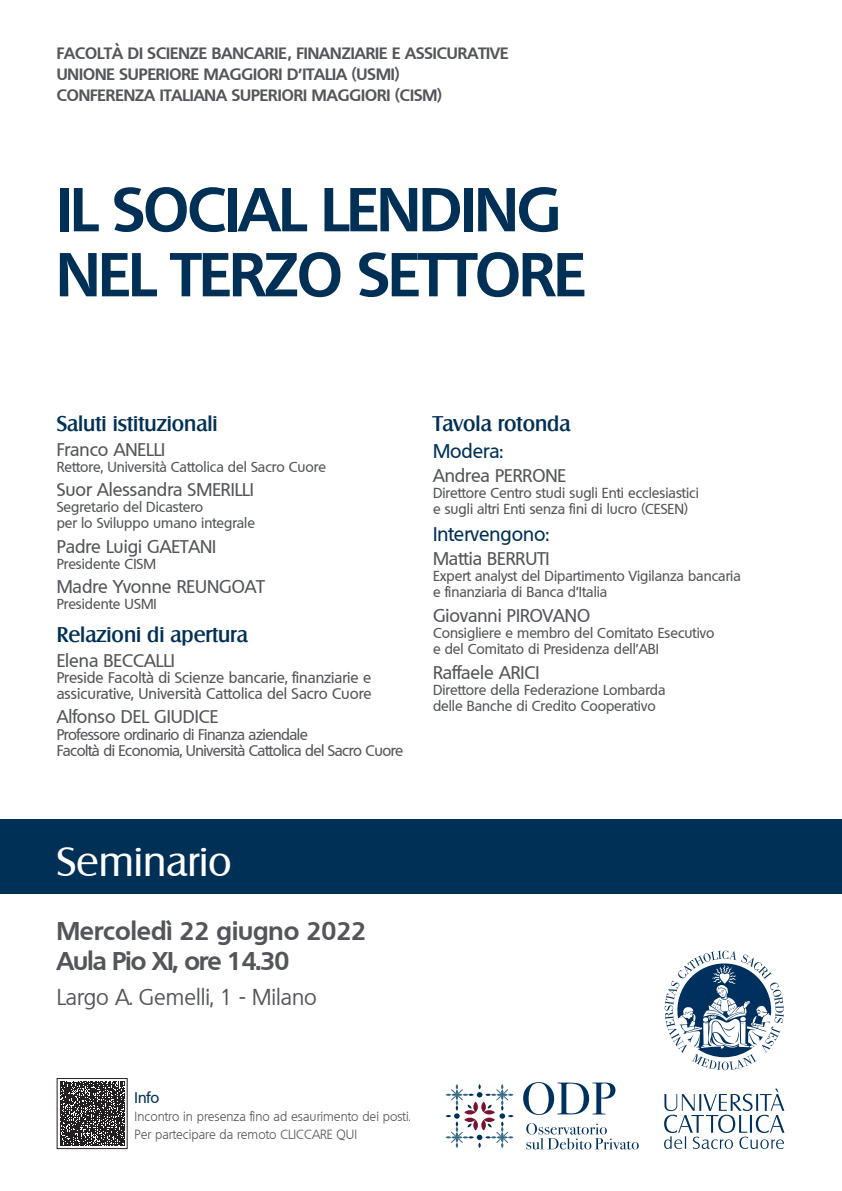
<style>
.page{position:relative;width:842px;height:1191px;background:#fff}
.page>*{position:absolute;margin:0;border:0;box-sizing:border-box;transform-origin:0 0}
.Titolo{font:700 60px/65px "Quebec";letter-spacing:-.015em;color:#003056}
.Evento{font:40px "Salzburg";color:#fff}
.Data{font:700 25px "Quebec";color:#54555a}
.Aula-ora{font:700 25px "Quebec";letter-spacing:-.03em;color:#54555a}
.Luogo{font:22px "Quebec";color:#54555a}
.Titolo_3{font:500 20.7px "Salzburg";color:#003056}
.Titolo_2{font:500 19.3px "Quebec";color:#003056}
.professore{font:500 17.9px "Quebec";color:#54555a}
.Uni{font:700 16px "Quebec";color:#54555a}
.professore-2{font:500 15.1px/16px "Quebec";color:#54555a}
.professore-3{font:500 15.1px "Quebec";letter-spacing:-.03em;color:#54555a}
.info_tit{font:500 15px "Quebec";color:#003056}
.professore-4{font:500 14.1px "Quebec";color:#54555a}
.info{font:300 13px "Quebec";color:#54555a}
</style>
<div class="page">
<div style="left:0;top:819px;width:842px;height:75px;background:#003056"></div>
<svg style="left:664px;top:950px;width:120px;height:120px"></svg>
<svg style="left:664px;top:1088px;width:120px;height:61px"></svg>
<svg style="left:60px;top:1081px;width:65px;height:65px"></svg>
<svg style="left:523px;top:1082px;width:92px;height:33px"></svg>
<svg style="left:526px;top:1123px;width:113px;height:26px"></svg>
<svg style="left:446px;top:1084px;width:68px;height:64px"></svg>
<p class="Uni" style="left:57px;top:43px;width:453px">FACOLTÀ DI SCIENZE BANCARIE, FINANZIARIE E ASSICURATIVE</p>
<p class="Uni" style="left:57px;top:63px;width:344px">UNIONE SUPERIORE MAGGIORI D’ITALIA (USMI)</p>
<p class="Uni" style="left:57px;top:84px;width:387px">CONFERENZA ITALIANA SUPERIORI MAGGIORI (CISM)</p>
<p class="Titolo" style="left:57px;top:175px;width:530px">IL SOCIAL LENDING<br>NEL TERZO SETTORE</p>
<p class="Titolo_3" style="left:57px;top:411px;width:162px">Saluti istituzionali</p>
<p class="professore" style="left:57px;top:437px;width:110px">Franco ANELLI</p>
<p class="professore-4" style="left:57px;top:457px;width:271px">Rettore, Università Cattolica del Sacro Cuore</p>
<p class="professore" style="left:57px;top:478px;width:199px">Suor Alessandra SMERILLI</p>
<p class="professore-4" style="left:57px;top:498px;width:148px">Segretario del Dicastero</p>
<p class="professore-4" style="left:57px;top:514px;width:200px">per lo Sviluppo umano integrale</p>
<p class="professore" style="left:57px;top:534px;width:161px">Padre Luigi GAETANI</p>
<p class="professore-4" style="left:57px;top:554px;width:101px">Presidente CISM</p>
<p class="professore" style="left:57px;top:575px;width:210px">Madre Yvonne REUNGOAT</p>
<p class="professore-4" style="left:57px;top:595px;width:102px">Presidente USMI</p>
<p class="Titolo_3" style="left:57px;top:622px;width:193px">Relazioni di apertura</p>
<p class="professore" style="left:57px;top:649px;width:120px">Elena BECCALLI</p>
<p class="professore-2" style="left:57px;top:669px;width:316px">Preside Facoltà di Scienze bancarie, finanziarie e assicurative, Università Cattolica del Sacro Cuore</p>
<p class="professore" style="left:57px;top:705px;width:163px">Alfonso DEL GIUDICE</p>
<p class="professore-3" style="left:57px;top:724px;width:253px">Professore ordinario di Finanza aziendale</p>
<p class="professore-3" style="left:57px;top:740px;width:348px">Facoltà di Economia, Università Cattolica del Sacro Cuore</p>
<p class="Titolo_3" style="left:433px;top:411px;width:139px">Tavola rotonda</p>
<p class="Titolo_2" style="left:433px;top:438px;width:72px">Modera:</p>
<p class="professore" style="left:433px;top:464px;width:135px">Andrea PERRONE</p>
<p class="professore-4" style="left:433px;top:484px;width:267px">Direttore Centro studi sugli Enti ecclesiastici</p>
<p class="professore-4" style="left:433px;top:500px;width:256px">e sugli altri Enti senza fini di lucro (CESEN)</p>
<p class="Titolo_2" style="left:433px;top:521px;width:118px">Intervengono:</p>
<p class="professore" style="left:433px;top:547px;width:118px">Mattia BERRUTI</p>
<p class="professore-4" style="left:433px;top:567px;width:309px">Expert analyst del Dipartimento Vigilanza bancaria</p>
<p class="professore-4" style="left:433px;top:583px;width:176px">e finanziaria di Banca d’Italia</p>
<p class="professore" style="left:433px;top:604px;width:159px">Giovanni PIROVANO</p>
<p class="professore-4" style="left:433px;top:624px;width:283px">Consigliere e membro del Comitato Esecutivo</p>
<p class="professore-4" style="left:433px;top:640px;width:227px">e del Comitato di Presidenza dell’ABI</p>
<p class="professore" style="left:433px;top:660px;width:108px">Raffaele ARICI</p>
<p class="professore-4" style="left:433px;top:680px;width:234px">Direttore della Federazione Lombarda</p>
<p class="professore-4" style="left:433px;top:696px;width:224px">delle Banche di Credito Cooperativo</p>
<p class="Evento" style="left:57px;top:837px;width:177px">Seminario</p>
<p class="Data" style="left:57px;top:914px;width:311px">Mercoledì 22 giugno 2022</p>
<p class="Aula-ora" style="left:57px;top:944px;width:234px">Aula Pio XI, ore 14.30</p>
<p class="Luogo" style="left:57px;top:983px;width:262px">Largo A. Gemelli, 1 - Milano</p>
<p class="info_tit" style="left:135px;top:1088px;width:26px">Info</p>
<p class="info" style="left:135px;top:1108px;width:277px">Incontro in presenza fino ad esaurimento dei posti.</p>
<p class="info" style="left:135px;top:1126px;width:224px">Per partecipare da remoto CLICCARE QUI</p>
</div>
